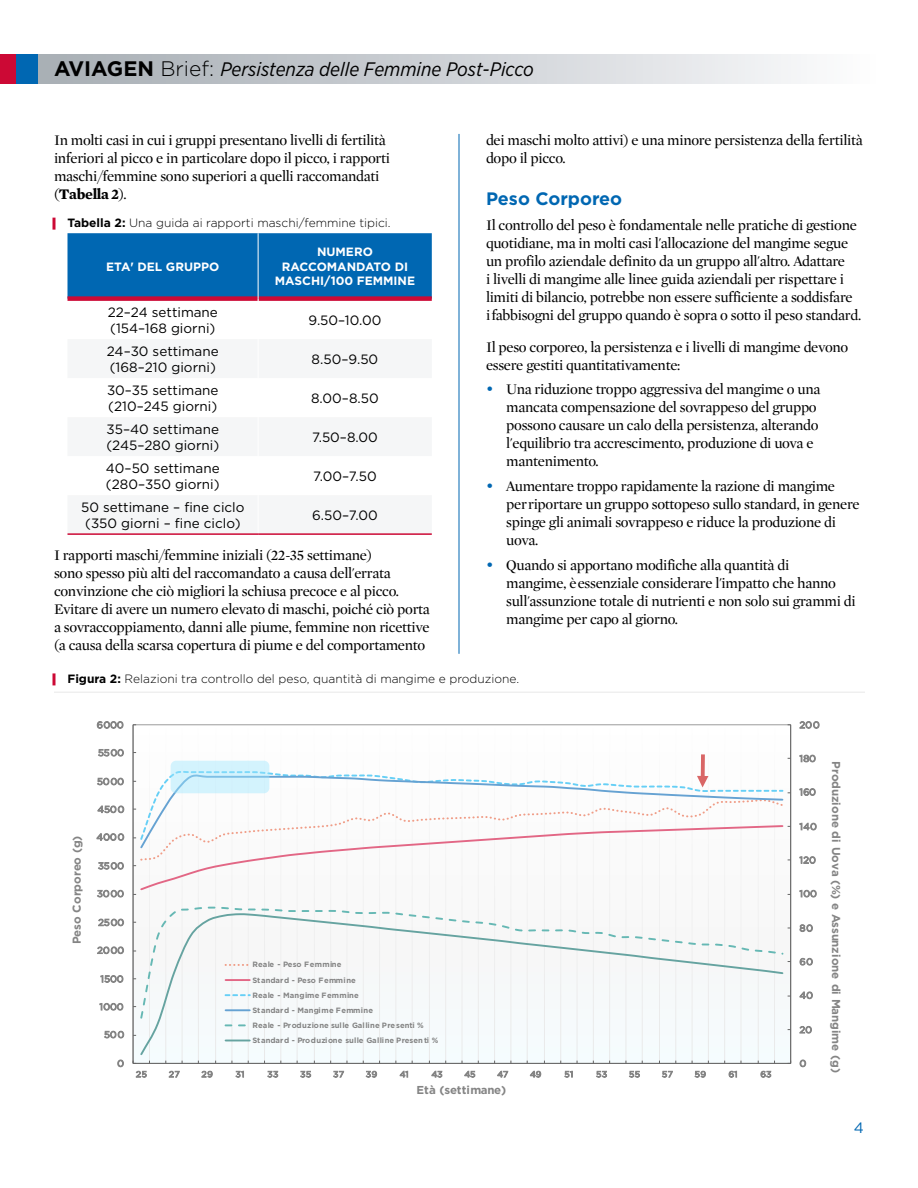
<style>
.page{position:relative;width:918px;height:1188px;background:#fff}
.page>*{position:absolute;margin:0;border:0;box-sizing:border-box;transform-origin:0 0}
.t1{font:italic 19.5px "Gotham Narrow";color:#000}
.t2{font:700 18px "Gotham";color:#0067b2}
.t3{font:15px/18px "Mercury Display Roman";letter-spacing:-.02em;color:#000}
.t4{font:700 15px "Mercury Text G4";letter-spacing:-.02em;color:#000}
.t5{font:15px "Gotham";color:#0067b2}
.t6{font:13.5px/16.2px "Gotham";color:#000}
.t7{font:300 12px "Gotham";color:#000}
.t8{font:700 12px/14.4px "Gotham";color:#fff;text-align:center}
.t9{font:700 11.55px "Gotham";color:#333}
.t10{font:9.45px "Gotham";color:#333}
.t11{font:8.4px "Gotham";letter-spacing:.055em;color:#333}
.t12{font:700 7.65px/15.3px "Gotham";letter-spacing:.01em;color:#333}
.s1{font-family:"Gotham";font-weight:700;font-style:normal;font-size:21px}
.s2{font-family:"Gotham";font-weight:300;font-style:normal;font-size:21px}
.s3{font-family:"Mercury Display Roman";font-weight:400}
.s4{font-weight:700}
.s5{font-family:"Gotham";font-weight:700;color:#0067b2}
</style>
<div class="page">
<div style="left:37px;top:54px;width:839px;height:30px;background:linear-gradient(to right,#a5acb2,#fbfbfc)"></div>
<div style="left:0;top:54px;width:16px;height:30px;background:#cc0935"></div>
<div style="left:16px;top:54px;width:22px;height:30px;background:#0067b2"></div>
<svg style="left:52px;top:673px;width:4px;height:12px"></svg>
<svg style="left:52px;top:218px;width:4px;height:12px"></svg>
<div style="left:68px;top:233px;width:364px;height:63px;background:#0067b2"></div>
<div style="left:68px;top:296px;width:190px;height:5px;background:#cc0935"></div>
<div style="left:258px;top:296px;width:174px;height:5px;background:#cc0935"></div>
<hr style="left:258px;top:233px;width:1px;height:66px;background:#fff">
<hr style="left:258px;top:299px;width:1px;height:40px;background:#fff">
<hr style="left:68px;top:533px;width:190px;height:2px;background:#cc0935">
<hr style="left:258px;top:533px;width:174px;height:2px;background:#cc0935">
<hr style="left:459px;top:134px;width:1px;height:520px;background:#0067b2">
<svg style="left:55px;top:692px;width:810px;height:372px"></svg>
<svg style="left:697px;top:754px;width:11px;height:33px"></svg>
<div style="left:171px;top:761px;width:98px;height:32px;background:#5ed7ff;border-radius:5px;opacity:.44"></div>
<h1 class="t1" style="left:54px;top:57px;width:481px"><span class="s1">AVIAGEN</span> <span class="s2">Brief:</span> Persistenza delle Femmine Post-Picco</h1>
<p class="t3" style="left:54px;top:132px;width:337px">In molti casi in cui i gruppi presentano livelli di fertilità inferiori al picco e in particolare dopo il picco, i rapporti maschi/femmine sono superiori a quelli raccomandati</p>
<p class="t4" style="left:54px;top:185px;width:74px"><span class="s3">(</span>Tabella 2<span class="s3">).</span></p>
<p class="t7" style="left:68px;top:215px;width:325px"><span class="s4">Tabella 2:</span> Una guida ai rapporti maschi/femmine tipici.</p>
<p class="t8" style="left:106px;top:259px;width:115px">ETA' DEL GRUPPO</p>
<p class="t8" style="left:275px;top:245px;width:142px">NUMERO<br>RACCOMANDATO DI<br>MASCHI/100 FEMMINE</p>
<p class="t6" style="left:108px;top:304px;width:112px">22–24 settimane (154–168 giorni)</p>
<p class="t6" style="left:308px;top:312px;width:75px">9.50–10.00</p>
<p class="t6" style="left:107px;top:343px;width:113px">24–30 settimane (168–210 giorni)</p>
<p class="t6" style="left:312px;top:351px;width:68px">8.50–9.50</p>
<p class="t6" style="left:107px;top:382px;width:113px">30–35 settimane (210–245 giorni)</p>
<p class="t6" style="left:311px;top:390px;width:69px">8.00–8.50</p>
<p class="t6" style="left:106px;top:421px;width:114px">35–40 settimane (245–280 giorni)</p>
<p class="t6" style="left:312px;top:429px;width:67px">7.50–8.00</p>
<p class="t6" style="left:106px;top:460px;width:115px">40–50 settimane (280–350 giorni)</p>
<p class="t6" style="left:313px;top:468px;width:65px">7.00–7.50</p>
<p class="t6" style="left:81px;top:499px;width:165px">50 settimane – fine ciclo (350 giorni – fine ciclo)</p>
<p class="t6" style="left:312px;top:507px;width:67px">6.50–7.00</p>
<p class="t3" style="left:54px;top:547px;width:377px">I rapporti maschi/femmine iniziali (22-35 settimane)<br>sono spesso più alti del raccomandato a causa dell'errata convinzione che ciò migliori la schiusa precoce e al picco.<br>Evitare di avere un numero elevato di maschi, poiché ciò porta a sovraccoppiamento, danni alle piume, femmine non ricettive (a causa della scarsa copertura di piume e del comportamento</p>
<p class="t3" style="left:486px;top:132px;width:378px">dei maschi molto attivi) e una minore persistenza della fertilità dopo il picco.</p>
<p class="t2" style="left:486px;top:187px;width:138px">Peso Corporeo</p>
<p class="t3" style="left:486px;top:216px;width:377px">Il controllo del peso è fondamentale nelle pratiche di gestione quotidiane, ma in molti casi l'allocazione del mangime segue un profilo aziendale definito da un gruppo all'altro. Adattare<br>i livelli di mangime alle linee guida aziendali per rispettare i limiti di bilancio, potrebbe non essere sufficiente a soddisfare<br>i fabbisogni del gruppo quando è sopra o sotto il peso standard.</p>
<p class="t3" style="left:486px;top:338px;width:364px">Il peso corporeo, la persistenza e i livelli di mangime devono essere gestiti quantitativamente:</p>
<p class="t3" style="left:506px;top:381px;width:316px;text-indent:-20px"><span class="s5">•</span> Una riduzione troppo aggressiva del mangime o una mancata compensazione del sovrappeso del gruppo possono causare un calo della persistenza, alterando l'equilibrio tra accrescimento, produzione di uova e mantenimento.</p>
<p class="t3" style="left:506px;top:477px;width:355px;text-indent:-20px"><span class="s5">•</span> Aumentare troppo rapidamente la razione di mangime<br>per riportare un gruppo sottopeso sullo standard, in genere spinge gli animali sovrappeso e riduce la produzione di uova.</p>
<p class="t3" style="left:506px;top:556px;width:351px;text-indent:-20px"><span class="s5">•</span> Quando si apportano modifiche alla quantità di<br>mangime, è essenziale considerare l'impatto che hanno sull'assunzione totale di nutrienti e non solo sui grammi di mangime per capo al giorno.</p>
<p class="t7" style="left:68px;top:671px;width:453px"><span class="s4">Figura 2:</span> Relazioni tra controllo del peso, quantità di mangime e produzione.</p>
<p class="t10" style="left:97px;top:719px;width:28px">6000</p>
<p class="t10" style="left:98px;top:747px;width:28px">5500</p>
<p class="t10" style="left:97px;top:775px;width:28px">5000</p>
<p class="t9" style="left:69px;top:944px;width:110px;rotate:-90deg">Peso Corporeo (g)</p>
<p class="t10" style="left:97px;top:803px;width:28px">4500</p>
<p class="t10" style="left:96px;top:831px;width:29px">4000</p>
<p class="t10" style="left:98px;top:860px;width:28px">3500</p>
<p class="t10" style="left:97px;top:888px;width:28px">3000</p>
<p class="t10" style="left:98px;top:916px;width:28px">2500</p>
<p class="t10" style="left:97px;top:944px;width:28px">2000</p>
<p class="t10" style="left:100px;top:973px;width:25px">1500</p>
<p class="t10" style="left:99px;top:1001px;width:26px">1000</p>
<p class="t10" style="left:104px;top:1029px;width:22px">500</p>
<p class="t10" style="left:117px;top:1057px;width:8px">0</p>
<p class="t12" style="left:252px;top:957px;width:122px">Reale - Peso Femmine<br>Standard - Peso Femmine<br>Reale - Mangime Femmine<br>Standard - Mangime Femmine</p>
<p class="t12" style="left:252px;top:1017px;width:187px">Reale - Produzione sulle Galline Presenti %<br>Standard - Produzione sulle Galline Presenti %</p>
<p class="t11" style="left:136px;top:1069px;width:13px">25</p>
<p class="t11" style="left:169px;top:1069px;width:12px">27</p>
<p class="t11" style="left:201px;top:1069px;width:13px">29</p>
<p class="t11" style="left:236px;top:1069px;width:10px">31</p>
<p class="t11" style="left:267px;top:1069px;width:13px">33</p>
<p class="t11" style="left:300px;top:1069px;width:13px">35</p>
<p class="t11" style="left:333px;top:1069px;width:12px">37</p>
<p class="t11" style="left:366px;top:1069px;width:13px">39</p>
<p class="t11" style="left:400px;top:1069px;width:10px">41</p>
<p class="t11" style="left:431px;top:1069px;width:13px">43</p>
<p class="t11" style="left:464px;top:1069px;width:13px">45</p>
<p class="t11" style="left:497px;top:1069px;width:12px">47</p>
<p class="t11" style="left:530px;top:1069px;width:13px">49</p>
<p class="t11" style="left:564px;top:1069px;width:10px">51</p>
<p class="t11" style="left:596px;top:1069px;width:13px">53</p>
<p class="t11" style="left:629px;top:1069px;width:13px">55</p>
<p class="t11" style="left:662px;top:1069px;width:12px">57</p>
<p class="t11" style="left:695px;top:1069px;width:13px">59</p>
<p class="t11" style="left:729px;top:1069px;width:10px">61</p>
<p class="t11" style="left:760px;top:1069px;width:13px">63</p>
<p class="t9" style="left:417px;top:1082px;width:91px">Età (settimane)</p>
<p class="t10" style="left:799px;top:719px;width:22px">200</p>
<p class="t10" style="left:799px;top:752px;width:18px">180</p>
<p class="t10" style="left:799px;top:786px;width:18px">160</p>
<p class="t10" style="left:799px;top:820px;width:19px">140</p>
<p class="t10" style="left:799px;top:854px;width:18px">120</p>
<p class="t10" style="left:799px;top:888px;width:19px">100</p>
<p class="t10" style="left:799px;top:922px;width:15px">80</p>
<p class="t10" style="left:799px;top:956px;width:15px">60</p>
<p class="t10" style="left:799px;top:989px;width:15px">40</p>
<p class="t10" style="left:799px;top:1024px;width:14px">20</p>
<p class="t10" style="left:799px;top:1057px;width:8px">0</p>
<p class="t9" style="left:844px;top:761px;width:313px;rotate:90deg">Produzione di Uova (%) e Assunzione di Mangime (g)</p>
<p class="t5" style="left:854px;top:1119px;width:12px">4</p>
</div>
